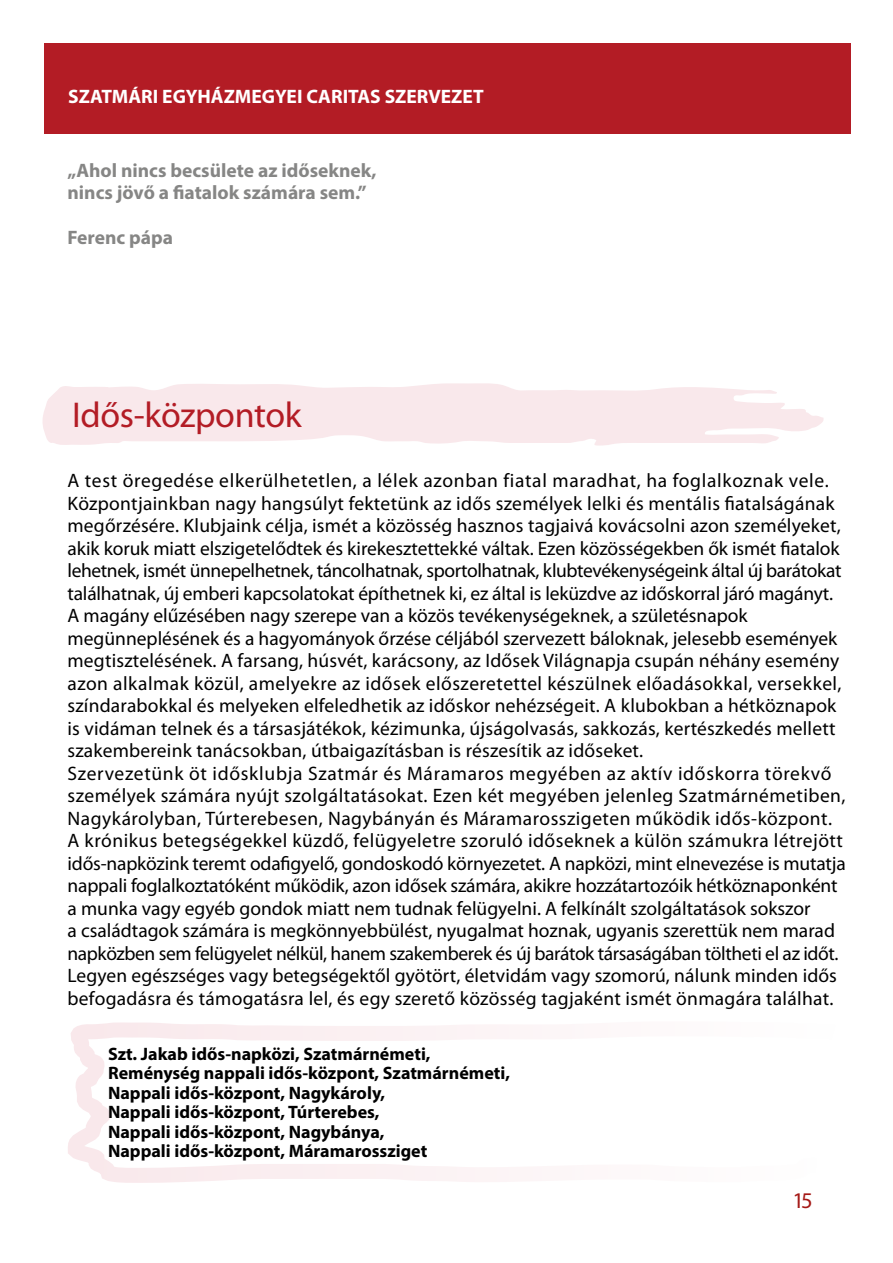
<style>
.page{position:relative;width:893px;height:1263px;background:#fff}
.page>*{position:absolute;margin:0;border:0;box-sizing:border-box;transform-origin:0 0}
.t1{font:36px "Myriad Pro";letter-spacing:-.01em;color:#b31c25}
.t2{font:22.5px "Myriad Pro";color:#a51916}
.t3{font:19.5px/22.5px "Myriad Pro";letter-spacing:.01em;color:#000}
.t4{font:700 19.5px/22.5px "Myriad Pro";color:#868685}
.t5{font:700 19.5px "Myriad Pro";color:#fff}
.t6{font:700 18px/19.5px "Myriad Pro";color:#000}
</style>
<div class="page">
<svg style="left:42px;top:383px;width:782px;height:63px;fill:#f9e8eb"></svg>
<div style="left:44px;top:43px;width:806px;height:91px;background:#b31c25"></div>
<svg style="left:68px;top:1022px;width:441px;height:161px"></svg>
<p class="t5" style="left:68px;top:83px;width:417px">SZATMÁRI EGYHÁZMEGYEI CARITAS SZERVEZET</p>
<p class="t4" style="left:68px;top:158px;width:311px">„Ahol nincs becsülete az időseknek, nincs jövő a fiatalok számára sem.”</p>
<p class="t4" style="left:68px;top:226px;width:107px">Ferenc pápa</p>
<h1 class="t1" style="left:72px;top:393px;width:231px">Idős-központok</h1>
<p class="t3" style="left:68px;top:469px;width:780px">A test öregedése elkerülhetetlen, a lélek azonban fiatal maradhat, ha foglalkoznak vele.<br>Központjainkban nagy hangsúlyt fektetünk az idős személyek lelki és mentális fiatalságának megőrzésére. Klubjaink célja, ismét a közösség hasznos tagjaivá kovácsolni azon személyeket, akik koruk miatt elszigetelődtek és kirekesztettekké váltak. Ezen közösségekben ők ismét fiatalok lehetnek, ismét ünnepelhetnek, táncolhatnak, sportolhatnak, klubtevékenységeink által új barátokat találhatnak, új emberi kapcsolatokat építhetnek ki, ez által is leküzdve az időskorral járó magányt.<br>A magány elűzésében nagy szerepe van a közös tevékenységeknek, a születésnapok megünneplésének és a hagyományok őrzése céljából szervezett báloknak, jelesebb események megtisztelésének. A farsang, húsvét, karácsony, az Idősek Világnapja csupán néhány esemény azon alkalmak közül, amelyekre az idősek előszeretettel készülnek előadásokkal, versekkel, színdarabokkal és melyeken elfeledhetik az időskor nehézségeit. A klubokban a hétköznapok is vidáman telnek és a társasjátékok, kézimunka, újságolvasás, sakkozás, kertészkedés mellett szakembereink tanácsokban, útbaigazításban is részesítik az időseket.<br>Szervezetünk öt idősklubja Szatmár és Máramaros megyében az aktív időskorra törekvő személyek számára nyújt szolgáltatásokat. Ezen két megyében jelenleg Szatmárnémetiben, Nagykárolyban, Túrterebesen, Nagybányán és Máramarosszigeten működik idős-központ.<br>A krónikus betegségekkel küzdő, felügyeletre szoruló időseknek a külön számukra létrejött idős-napközink teremt odafigyelő, gondoskodó környezetet. A napközi, mint elnevezése is mutatja nappali foglalkoztatóként működik, azon idősek számára, akikre hozzátartozóik hétköznaponként a munka vagy egyéb gondok miatt nem tudnak felügyelni. A felkínált szolgáltatások sokszor<br>a családtagok számára is megkönnyebbülést, nyugalmat hoznak, ugyanis szerettük nem marad napközben sem felügyelet nélkül, hanem szakemberek és új barátok társaságában töltheti el az időt.<br>Legyen egészséges vagy betegségektől gyötört, életvidám vagy szomorú, nálunk minden idős befogadásra és támogatásra lel, és egy szerető közösség tagjaként ismét önmagára találhat.</p>
<p class="t6" style="left:108px;top:1043px;width:404px">Szt. Jakab idős-napközi, Szatmárnémeti, Reménység nappali idős-központ, Szatmárnémeti, Nappali idős-központ, Nagykároly,<br>Nappali idős-központ, Túrterebes,<br>Nappali idős-központ, Nagybánya,<br>Nappali idős-központ, Máramarossziget</p>
<p class="t2" style="left:794px;top:1186px;width:19px">15</p>
</div>
